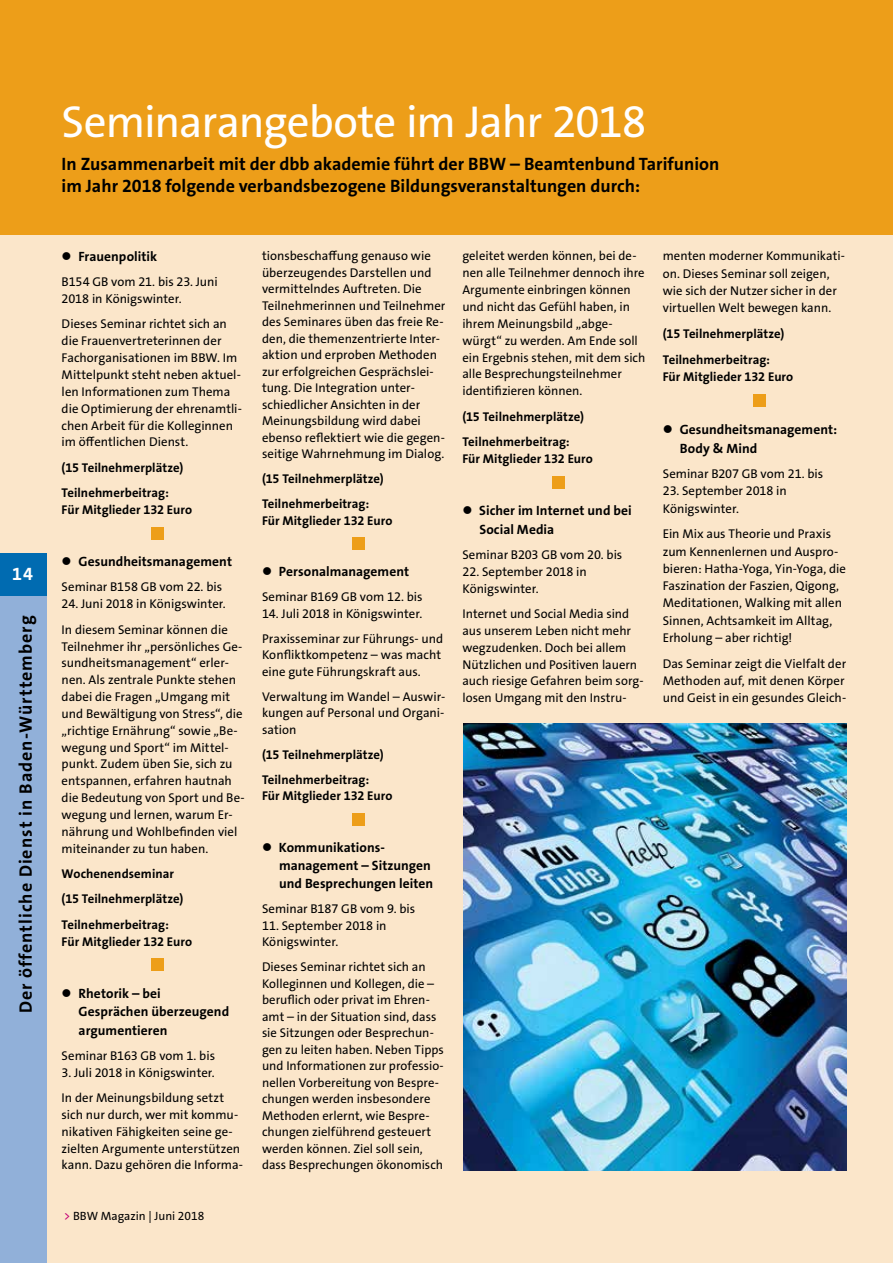
<style>
.page{position:relative;width:893px;height:1263px;background:#fff}
.page>*{position:absolute;margin:0;border:0;box-sizing:border-box;transform-origin:0 0}
.t1{font:45px "The Sans Os F";letter-spacing:-.025em;color:#fff}
.t2{font:700 18px/22.5px "The Sans Os F";color:#000}
.t3{font:700 18px "The Sans Os F";letter-spacing:.055em;color:#000}
.t4{font:700 18px "The Sans Os F";color:#fff}
.t5{font:700 13.5px/18.3px "The Sans Os F";letter-spacing:.005em;color:#000}
.t6{font:12.75px/16.8px "The Sans Os F";color:#000}
.t7{font:700 12.75px/25.3px "The Sans Os F";letter-spacing:.005em;color:#000}
.t8{font:12px "The Sans Os F";color:#000}
.s1{color:#c40075}
</style>
<div class="page">
<div style="left:0;top:87px;width:893px;height:1176px;background:#fbe6ca"></div>
<div style="left:152px;top:527px;width:12px;height:12px;background:#ed9e19"></div>
<div style="left:152px;top:958px;width:12px;height:13px;background:#ed9e19"></div>
<div style="left:352px;top:537px;width:12px;height:13px;background:#ed9e19"></div>
<div style="left:352px;top:813px;width:12px;height:12px;background:#ed9e19"></div>
<div style="left:552px;top:476px;width:13px;height:12px;background:#ed9e19"></div>
<div style="left:753px;top:394px;width:12px;height:12px;background:#ed9e19"></div>
<div style="left:0;top:0;width:893px;height:235px;background:#ed9e19"></div>
<img style="left:463px;top:724px;width:383px;height:446px">
<div style="left:0;top:553px;width:47px;height:710px;background:#91b0d9"></div>
<div style="left:0;top:553px;width:47px;height:42px;background:#006bb1"></div>
<h2 class="t4" style="left:12px;top:562px;width:22px">14</h2>
<h2 class="t3" style="left:14px;top:1013px;width:399px;rotate:-90deg">Der öffentliche Dienst in Baden-Württemberg</h2>
<h1 class="t1" style="left:62px;top:93px;width:586px">Seminarangebote im Jahr 2018</h1>
<h2 class="t2" style="left:62px;top:153px;width:659px">In Zusammenarbeit mit der dbb akademie führt der BBW – Beamtenbund Tarifunion im Jahr 2018 folgende verbandsbezogene Bildungsveranstaltungen durch:</h2>
<p class="t5" style="left:78px;top:247px;width:80px">Frauenpolitik</p>
<p class="t6" style="left:62px;top:274px;width:158px">B154 GB vom 21. bis 23. Juni<br>2018 in Königswinter.</p>
<p class="t6" style="left:62px;top:316px;width:182px">Dieses Seminar richtet sich an die Frauenvertreterinnen der<br>Fachorganisationen im BBW. Im<br>Mittelpunkt steht neben aktuel&shy;len Informationen zum Thema die Optimierung der ehrenamtli&shy;chen Arbeit für die Kolleginnen im öffentlichen Dienst.</p>
<p class="t7" style="left:62px;top:455px;width:123px">(15 Teilnehmerplätze)<br>Teilnehmerbeitrag:</p>
<p class="t7" style="left:62px;top:497px;width:132px">Für Mitglieder 132 Euro</p>
<p class="t5" style="left:78px;top:552px;width:155px">Gesundheitsmanagement</p>
<p class="t6" style="left:62px;top:579px;width:162px">Seminar B158 GB vom 22. bis</p>
<p class="t6" style="left:62px;top:591px;width:168px;line-height:25.3px">24. Juni 2018 in Königswinter.<br>In diesem Seminar können die</p>
<p class="t6" style="left:62px;top:638px;width:185px">Teilnehmer ihr „persönliches Ge&shy;sundheitsmanagement“ erler&shy;nen. Als zentrale Punkte stehen dabei die Fragen „Umgang mit und Bewältigung von Stress“, die „richtige Ernährung“ sowie „Be&shy;wegung und Sport“ im Mittel&shy;punkt. Zudem üben Sie, sich zu entspannen, erfahren hautnah die Bedeutung von Sport und Be&shy;wegung und lernen, warum Er&shy;nährung und Wohlbefinden viel miteinander zu tun haben.</p>
<p class="t7" style="left:62px;top:861px;width:123px">Wochenendseminar (15 Teilnehmerplätze)<br>Teilnehmerbeitrag:</p>
<p class="t7" style="left:62px;top:929px;width:132px">Für Mitglieder 132 Euro</p>
<p class="t5" style="left:78px;top:984px;width:152px">Rhetorik – bei<br>Gesprächen überzeugend argumentieren</p>
<p class="t6" style="left:62px;top:1047px;width:155px">Seminar B163 GB vom 1. bis</p>
<p class="t6" style="left:62px;top:1060px;width:164px;line-height:25.3px">3. Juli 2018 in Königswinter.<br>In der Meinungsbildung setzt</p>
<p class="t6" style="left:62px;top:1106px;width:183px">sich nur durch, wer mit kommu&shy;nikativen Fähigkeiten seine ge&shy;zielten Argumente unterstützen kann. Dazu gehören die Informa-</p>
<p class="t8" style="left:64px;top:1208px;width:142px"><span class="s1">&gt;</span> BBW Magazin | Juni 2018</p>
<p class="t6" style="left:262px;top:248px;width:185px">tionsbeschaffung genauso wie überzeugendes Darstellen und vermittelndes Auftreten. Die<br>Teilnehmerinnen und Teilnehmer des Seminares üben das freie Re&shy;den, die themenzentrierte Inter&shy;aktion und erproben Methoden zur erfolgreichen Gesprächslei&shy;tung. Die Integration unter&shy;schiedlicher Ansichten in der<br>Meinungsbildung wird dabei ebenso reflektiert wie die gegen&shy;seitige Wahrnehmung im Dialog.</p>
<p class="t7" style="left:262px;top:467px;width:123px">(15 Teilnehmerplätze)<br>Teilnehmerbeitrag:</p>
<p class="t7" style="left:262px;top:508px;width:132px">Für Mitglieder 132 Euro</p>
<p class="t5" style="left:279px;top:563px;width:132px">Personalmanagement</p>
<p class="t6" style="left:262px;top:589px;width:162px">Seminar B169 GB vom 12. bis</p>
<p class="t6" style="left:262px;top:601px;width:183px;line-height:25px">14. Juli 2018 in Königswinter.<br>Praxisseminar zur Führungs- und</p>
<p class="t6" style="left:262px;top:647px;width:181px">Konfliktkompetenz – was macht eine gute Führungskraft aus.</p>
<p class="t6" style="left:262px;top:688px;width:185px;text-align:justify">Verwaltung im Wandel – Auswir&shy;kungen auf Personal und Organi&shy;sation</p>
<p class="t7" style="left:262px;top:742px;width:123px">(15 Teilnehmerplätze)<br>Teilnehmerbeitrag:</p>
<p class="t7" style="left:262px;top:784px;width:132px">Für Mitglieder 132 Euro</p>
<p class="t5" style="left:279px;top:838px;width:156px">Kommunikations&shy;management – Sitzungen und Besprechungen leiten</p>
<p class="t6" style="left:262px;top:900px;width:155px">Seminar B187 GB vom 9. bis</p>
<p class="t6" style="left:262px;top:917px;width:126px">11. September 2018 in<br>Königswinter.</p>
<p class="t6" style="left:262px;top:958px;width:183px">Dieses Seminar richtet sich an<br>Kolleginnen und Kollegen, die – beruflich oder privat im Ehren&shy;amt – in der Situation sind, dass sie Sitzungen oder Besprechun&shy;gen zu leiten haben. Neben Tipps und Informationen zur professio&shy;nellen Vorbereitung von Bespre&shy;chungen werden insbesondere<br>Methoden erlernt, wie Bespre&shy;chungen zielführend gesteuert werden können. Ziel soll sein, dass Besprechungen ökonomisch</p>
<p class="t6" style="left:462px;top:248px;width:184px">geleitet werden können, bei de&shy;nen alle Teilnehmer dennoch ihre<br>Argumente einbringen können und nicht das Gefühl haben, in ihrem Meinungsbild „abge&shy;würgt“ zu werden. Am Ende soll ein Ergebnis stehen, mit dem sich alle Besprechungsteilnehmer identifizieren können.</p>
<p class="t7" style="left:462px;top:404px;width:123px">(15 Teilnehmerplätze)<br>Teilnehmerbeitrag:</p>
<p class="t7" style="left:462px;top:446px;width:132px">Für Mitglieder 132 Euro</p>
<p class="t5" style="left:479px;top:501px;width:154px">Sicher im Internet und bei<br>Social Media</p>
<p class="t6" style="left:462px;top:546px;width:161px">Seminar B203 GB vom 20. bis</p>
<p class="t6" style="left:462px;top:563px;width:126px">22. September 2018 in<br>Königswinter.</p>
<p class="t6" style="left:462px;top:605px;width:183px">Internet und Social Media sind aus unserem Leben nicht mehr wegzudenken. Doch bei allem<br>Nützlichen und Positiven lauern auch riesige Gefahren beim sorg&shy;losen Umgang mit den Instru-</p>
<p class="t6" style="left:663px;top:248px;width:184px;line-height:17.2px">menten moderner Kommunikati&shy;on. Dieses Seminar soll zeigen, wie sich der Nutzer sicher in der virtuellen Welt bewegen kann.</p>
<p class="t7" style="left:663px;top:321px;width:123px;line-height:25.8px">(15 Teilnehmerplätze)<br>Teilnehmerbeitrag:</p>
<p class="t7" style="left:663px;top:364px;width:132px">Für Mitglieder 132 Euro</p>
<p class="t5" style="left:680px;top:420px;width:159px;line-height:18.8px">Gesundheitsmanagement:<br>Body &amp; Mind</p>
<p class="t6" style="left:663px;top:466px;width:162px">Seminar B207 GB vom 21. bis</p>
<p class="t6" style="left:663px;top:483px;width:126px;line-height:17.2px">23. September 2018 in<br>Königswinter.</p>
<p class="t6" style="left:663px;top:526px;width:185px;line-height:17.2px">Ein Mix aus Theorie und Praxis zum Kennenlernen und Auspro&shy;bieren: Hatha-Yoga, Yin-Yoga, die<br>Faszination der Faszien, Qigong,<br>Meditationen, Walking mit allen<br>Sinnen, Achtsamkeit im Alltag,<br>Erholung – aber richtig!</p>
<p class="t6" style="left:663px;top:655px;width:185px;line-height:17.2px">Das Seminar zeigt die Vielfalt der<br>Methoden auf, mit denen Körper und Geist in ein gesundes Gleich-</p>
</div>
